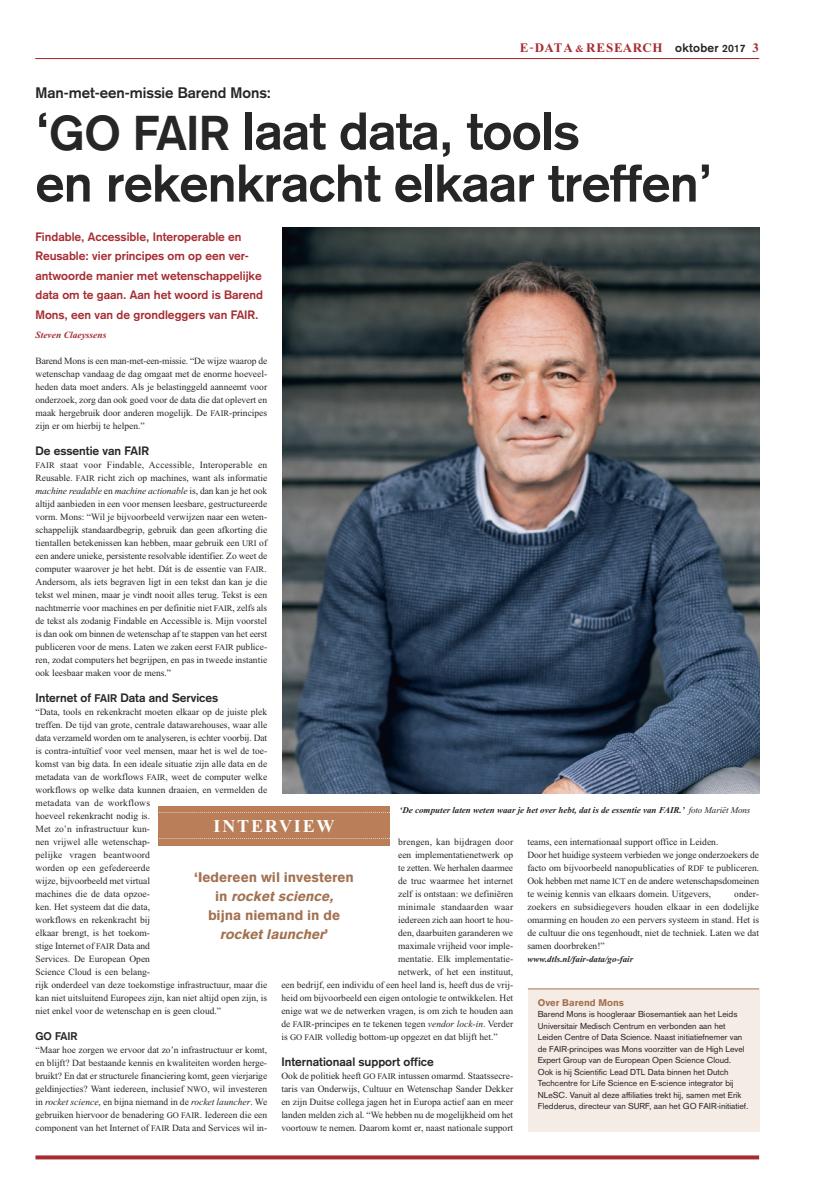
<style>
.page{position:relative;width:823px;height:1191px;background:#fff}
.page>*{position:absolute;margin:0;border:0;box-sizing:border-box;transform-origin:0 0}
.t1{font:700 52px/52px "Akzidenz Grotesk";letter-spacing:-.01em;color:#272627}
.t2{font:700 18px "Times New Roman";letter-spacing:.1em;color:#fff}
.t3{font:700 15px "Akzidenz Grotesk";color:#272627}
.t4{font:900 13.7px/19px "Akzidenz Grotesk";color:#a37150;text-align:center}
.t5{font:700 13px "Times New Roman";letter-spacing:.04em;color:#a62c32}
.t6{font:700 12px/19.5px "Akzidenz Grotesk";color:#a62c32}
.t7{font:700 12px "Akzidenz Grotesk";color:#272627}
.t8{font:700 11px "Akzidenz Grotesk";color:#272627}
.t9{font:9.5px/13px "Times New Roman";color:#272627;text-align:justify}
.t10{font:9.5px "Times New Roman";letter-spacing:.02em;color:#272627}
.t11{font:italic 700 9.5px "Times New Roman";color:#a62c32}
.t12{font:900 9.5px "Akzidenz Grotesk";color:#a37150}
.t13{font:italic 700 9px "Times New Roman";color:#272627}
.t14{font:8.5px/11.5px "Akzidenz Grotesk";color:#272627}
.s1{font-weight:400}
.s2{font-size:10px}
.s3{font-family:"Akzidenz Grotesk";font-size:12px;color:#272627}
.s4{font-family:"Akzidenz Grotesk";font-size:10.5px;color:#272627}
.s5{font-size:48px}
.s6{font-size:8.5px}
.s7{font-style:italic}
.s8{font-size:11px}
</style>
<div class="page">
<svg style="left:35px;top:1155px;width:723px;height:4px;background:#af4248"></svg>
<hr style="left:35px;top:58px;width:723px;height:1px;background:#a62c32">
<img style="left:282px;top:227px;width:476px;height:566px">
<div style="left:527px;top:989px;width:231px;height:142px;background:#f5ece6"></div>
<hr style="left:527px;top:988px;width:231px;height:1px;background:#a37150">
<div style="left:158px;top:806px;width:231px;height:39px;background:#ba7f59"></div>
<svg style="left:159px;top:838px;width:230px;height:1px"></svg>
<svg style="left:159px;top:812px;width:230px;height:1px"></svg>
<h3 class="t5" style="left:519px;top:40px;width:241px">E<span class="s1">-</span>DATA <span class="s2">&amp;</span> RESEARCH <span class="s3">oktober</span> <span class="s4">2017</span> 3</h3>
<h3 class="t3" style="left:35px;top:87px;width:237px">Man-met-een-missie Barend Mons:</h3>
<h1 class="t1" style="left:35px;top:109px;width:678px">‘<span class="s5">GO FAIR</span> laat data, tools<br>en rekenkracht elkaar treffen’</h1>
<p class="t6" style="left:35px;top:227px;width:229px">Findable, Accessible, Interoperable en Reusable: vier principes om op een ver&shy;antwoorde manier met wetenschappelijke data om te gaan. Aan het woord is Barend Mons, een van de grondleggers van FAIR.</p>
<p class="t11" style="left:35px;top:329px;width:72px">Steven Claeyssens</p>
<p class="t9" style="left:35px;top:354px;width:233px">Barend Mons is een man-met-een-missie. “De wijze waarop de wetenschap vandaag de dag omgaat met de enorme hoeveel&shy;heden data moet anders. Als je belastinggeld aanneemt voor onderzoek, zorg dan ook goed voor de data die dat oplevert en maak hergebruik door anderen mogelijk. De <span class="s6">FAIR</span>-principes zijn er om hierbij te helpen.”</p>
<p class="t7" style="left:35px;top:446px;width:115px">De essentie van FAIR</p>
<p class="t9" style="left:35px;top:458px;width:233px"><span class="s6">FAIR</span> staat voor Findable, Accessible, Interoperable en Reusable. <span class="s6">FAIR</span> richt zich op machines, want als informatie <span class="s7">machine readable</span> en <span class="s7">machine actionable</span> is, dan kan je het ook altijd aanbieden in een voor mensen leesbare, gestructureerde vorm. Mons: “Wil je bijvoorbeeld verwijzen naar een weten&shy;schappelijk standaardbegrip, gebruik dan geen afkorting die tientallen betekenissen kan hebben, maar gebruik een <span class="s6">URI</span> of een andere unieke, persistente resolvable identifier. Zo weet de computer waarover je het hebt. Dát is de essentie van <span class="s6">FAIR</span>.<br>Andersom, als iets begraven ligt in een tekst dan kan je die tekst wel minen, maar je vindt nooit alles terug. Tekst is een nachtmerrie voor machines en per definitie niet <span class="s6">FAIR</span>, zelfs als de tekst als zodanig Findable en Accessible is. Mijn voorstel is dan ook om binnen de wetenschap af te stappen van het eerst publiceren voor de mens. Laten we zaken eerst <span class="s6">FAIR</span> publice&shy;ren, zodat computers het begrijpen, en pas in tweede instantie ook leesbaar maken voor de mens.”</p>
<p class="t7" style="left:35px;top:693px;width:184px">Internet of <span class="s8">FAIR</span> Data and Services</p>
<p class="t9" style="left:35px;top:705px;width:233px;text-align:left">“Data, tools en rekenkracht moeten elkaar op de juiste plek treffen. De tijd van grote, centrale datawarehouses, waar alle data verzameld worden om te analyseren, is echter voorbij. Dat is contra-intuïtief voor veel mensen, maar het is wel de toe&shy;komst van big data. In een ideale situatie zijn alle data en de metadata van de workflows <span class="s6">FAIR</span>, weet de computer welke workflows op welke data kunnen draaien, en vermelden de metadata van de workflows<br>hoeveel rekenkracht nodig is.<br>Met zo’n infrastructuur kun-<br>nen vrijwel alle wetenschap-<br>pelijke vragen beantwoord<br>worden op een gefedereerde<br>wijze, bijvoorbeeld met virtual<br>machines die de data opzoe-<br>ken. Het systeem dat die data,<br>workflows en rekenkracht bij<br>elkaar brengt, is het toekom-<br>stige Internet of <span class="s6">FAIR</span> Data and<br>Services. De European Open<br>Science Cloud is een belang-<br>rijk onderdeel van deze toekomstige infrastructuur, maar die kan niet uitsluitend Europees zijn, kan niet altijd open zijn, is niet enkel voor de wetenschap en is geen cloud.”</p>
<p class="t8" style="left:35px;top:1032px;width:43px">GO FAIR</p>
<p class="t9" style="left:35px;top:1043px;width:233px">“Maar hoe zorgen we ervoor dat zo’n infrastructuur er komt, en blijft? Dat bestaande kennis en kwaliteiten worden herge&shy;bruikt? En dat er structurele financiering komt, geen vierjarige geldinjecties? Want iedereen, inclusief <span class="s6">NWO</span>, wil investeren in <span class="s7">rocket science</span>, en bijna niemand in de <span class="s7">rocket launcher</span>. We gebruiken hiervoor de benadering <span class="s6">GO FAIR</span>. Iedereen die een component van het Internet of <span class="s6">FAIR</span> Data and Services wil in-</p>
<p class="t13" style="left:399px;top:804px;width:352px">‘De computer laten weten waar je het over hebt, dat is de essentie van FAIR.’ <span class="s1">foto Mariët Mons</span></p>
<h2 class="t2" style="left:213px;top:815px;width:122px">INTERVIEW</h2>
<p class="t9" style="left:398px;top:835px;width:116px">brengen, kan bijdragen door</p>
<p class="t9" style="left:398px;top:848px;width:116px">een implementatienetwerk op</p>
<p class="t9" style="left:398px;top:861px;width:116px">te zetten. We herhalen daarmee</p>
<p class="t9" style="left:398px;top:874px;width:116px">de truc waarmee het internet</p>
<p class="t9" style="left:398px;top:887px;width:116px">zelf is ontstaan: we definiëren</p>
<p class="t10" style="left:398px;top:901px;width:116px">minimale standaarden waar</p>
<p class="t9" style="left:398px;top:913px;width:116px">iedereen zich aan hoort te hou-</p>
<p class="t9" style="left:398px;top:926px;width:116px">den, daarbuiten garanderen we</p>
<p class="t9" style="left:398px;top:939px;width:116px">maximale vrijheid voor imple-</p>
<p class="t9" style="left:398px;top:952px;width:116px">mentatie. Elk implementatie-</p>
<p class="t9" style="left:398px;top:965px;width:116px">netwerk, of het een instituut,</p>
<p class="t9" style="left:281px;top:978px;width:233px">een bedrijf, een individu of een heel land is, heeft dus de vrij-</p>
<p class="t9" style="left:281px;top:991px;width:233px">heid om bijvoorbeeld een eigen ontologie te ontwikkelen. Het</p>
<p class="t9" style="left:281px;top:1004px;width:233px">enige wat we de netwerken vragen, is om zich te houden aan</p>
<p class="t9" style="left:281px;top:1017px;width:233px">de <span class="s6">FAIR</span>-principes en te tekenen tegen <span class="s7">vendor lock-in</span>. Verder</p>
<p class="t9" style="left:281px;top:1030px;width:217px">is <span class="s6">GO FAIR</span> volledig bottom-up opgezet en dat blijft het.”</p>
<p class="t7" style="left:281px;top:1057px;width:154px">Internationaal support office</p>
<p class="t9" style="left:281px;top:1069px;width:233px">Ook de politiek heeft <span class="s6">GO FAIR</span> intussen omarmd. Staatssecre&shy;taris van Onderwijs, Cultuur en Wetenschap Sander Dekker en zijn Duitse collega jagen het in Europa actief aan en meer landen melden zich al. “We hebben nu de mogelijkheid om het voortouw te nemen. Daarom komt er, naast nationale support</p>
<p class="t9" style="left:527px;top:835px;width:233px;text-align:left">teams, een internationaal support office in Leiden.<br>Door het huidige systeem verbieden we jonge onderzoekers de facto om bijvoorbeeld nanopublicaties of <span class="s6">RDF</span> te publiceren.<br>Ook hebben met name <span class="s6">ICT</span> en de andere wetenschapsdomeinen te weinig kennis van elkaars domein. Uitgevers,</p>
<h3 class="t4" style="left:194px;top:869px;width:161px">‘Iedereen wil investeren i n <span class="s7">rocket science,<br></span>bijna niemand in de <span class="s7">rocket launcher</span>’</h3>
<p class="t9" style="left:527px;top:887px;width:233px;text-indent:207px">onder&shy;zoekers en subsidiegevers houden elkaar in een dodelijke omarming en houden zo een pervers systeem in stand. Het is de cultuur die ons tegenhoudt, niet de techniek. Laten we dat samen doorbreken!”</p>
<p class="t13" style="left:527px;top:954px;width:107px">www.dtls.nl/fair-data/go-fair</p>
<p class="t12" style="left:537px;top:999px;width:88px">Over Barend Mons</p>
<p class="t14" style="left:537px;top:1009px;width:212px">Barend Mons is hoogleraar Biosemantiek aan het Leids Universitair Medisch Centrum en verbonden aan het Leiden Centre of Data Science. Naast initiatiefnemer van de FAIR-principes was Mons voorzitter van de High Level Expert Group van de European Open Science Cloud.<br>Ook is hij Scientific Lead DTL Data binnen het Dutch Techcentre for Life Science en E-science integrator bij NLeSC. Vanuit al deze affiliaties trekt hij, samen met Erik Fledderus, directeur van SURF, aan het GO FAIR-initiatief.</p>
</div>
